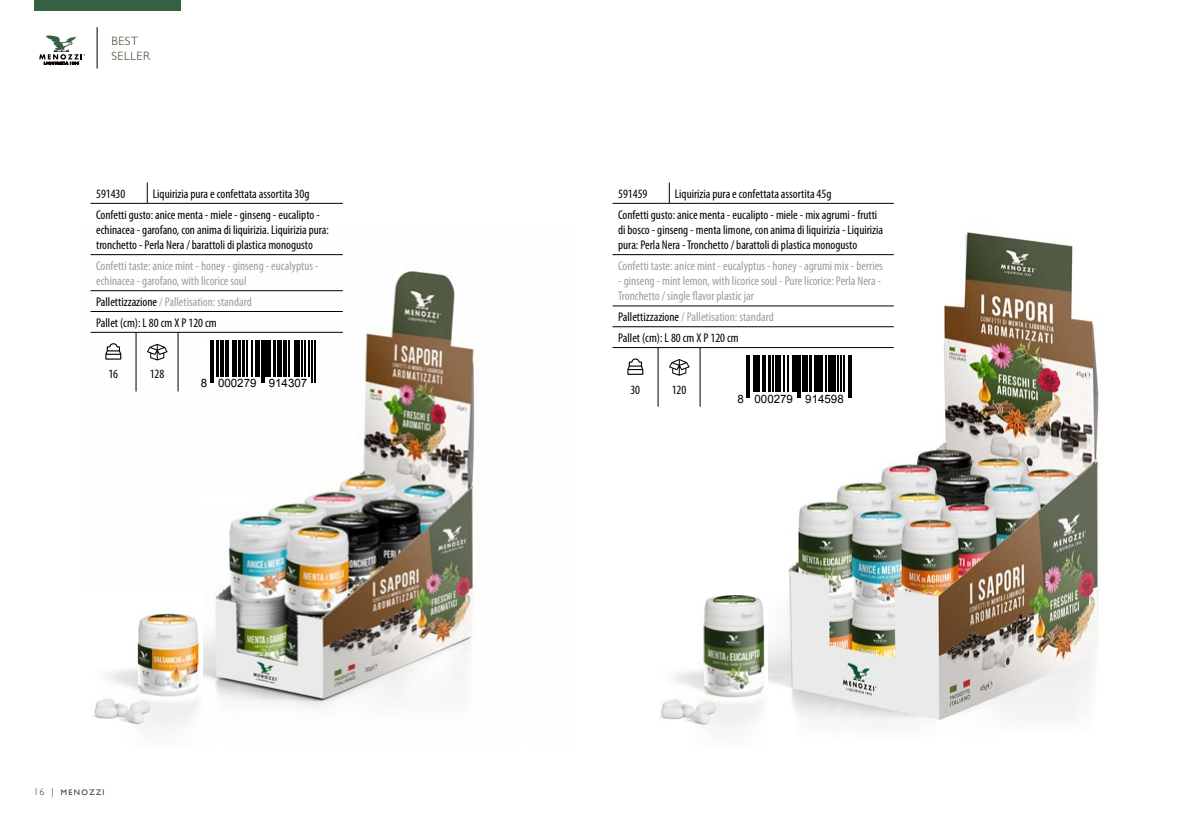
<style>
.page{position:relative;width:1191px;height:840px;background:#fff}
.page>*{position:absolute;margin:0;border:0;box-sizing:border-box;transform-origin:0 0}
.t1{font:condensed 12.6px/20.8px "Myriad Pro";color:#000}
.t2{font:condensed 12.6px/15.2px "Myriad Pro";color:#9d9d9c}
.t3{font:300 12px/14.4px "Gill Sans";letter-spacing:.05em;color:#283d21}
.t4{font:11.6px "Arial";color:#000}
.t5{font:8px "Gill Sans";letter-spacing:.175em;color:#283d21}
.s1{color:#9d9d9c}
.s2{font-weight:300;font-size:10px}
</style>
<div class="page">
<img style="left:655px;top:202px;width:444px;height:521px">
<img style="left:655px;top:595px;width:112px;height:135px">
<img style="left:90px;top:255px;width:385px;height:453px">
<img style="left:90px;top:592px;width:112px;height:136px">
<hr style="left:97px;top:27px;width:1px;height:42px;background:#000">
<svg style="left:39px;top:35px;width:46px;height:30px"></svg>
<div style="left:34px;top:0;width:146px;height:11px;background:#366140"></div>
<hr style="left:90px;top:203px;width:46px;height:1px;background:#000">
<svg style="left:136px;top:182px;width:12px;height:22px"></svg>
<hr style="left:147px;top:203px;width:31px;height:1px;background:#000">
<hr style="left:178px;top:203px;width:165px;height:1px;background:#000">
<hr style="left:90px;top:254px;width:46px;height:1px;background:#000">
<hr style="left:147px;top:254px;width:31px;height:1px;background:#000">
<hr style="left:178px;top:254px;width:165px;height:1px;background:#000">
<hr style="left:90px;top:290px;width:46px;height:1px;background:#000">
<hr style="left:147px;top:290px;width:31px;height:1px;background:#000">
<hr style="left:178px;top:290px;width:165px;height:1px;background:#000">
<hr style="left:90px;top:311px;width:46px;height:1px;background:#000">
<hr style="left:147px;top:311px;width:31px;height:1px;background:#000">
<hr style="left:178px;top:311px;width:165px;height:1px;background:#000">
<hr style="left:90px;top:332px;width:46px;height:1px;background:#000">
<hr style="left:136px;top:332px;width:1px;height:59px;background:#000">
<hr style="left:147px;top:332px;width:31px;height:1px;background:#000">
<hr style="left:178px;top:332px;width:165px;height:1px;background:#000">
<hr style="left:178px;top:332px;width:1px;height:59px;background:#000">
<svg style="left:105px;top:343px;width:16px;height:16px"></svg>
<svg style="left:147px;top:343px;width:20px;height:17px"></svg>
<svg style="left:198px;top:340px;width:125px;height:49px"></svg>
<hr style="left:210px;top:340px;width:1px;height:42px;background:#000">
<hr style="left:212px;top:340px;width:1px;height:42px;background:#000">
<hr style="left:217px;top:340px;width:2px;height:37px;background:#000">
<hr style="left:220px;top:340px;width:1px;height:37px;background:#000">
<hr style="left:222px;top:340px;width:1px;height:37px;background:#000">
<hr style="left:226px;top:340px;width:3px;height:37px;background:#000">
<hr style="left:232px;top:340px;width:2px;height:37px;background:#000">
<hr style="left:236px;top:340px;width:1px;height:37px;background:#000">
<hr style="left:239px;top:340px;width:2px;height:37px;background:#000">
<hr style="left:242px;top:340px;width:2px;height:37px;background:#000">
<hr style="left:247px;top:340px;width:1px;height:37px;background:#000">
<hr style="left:251px;top:340px;width:1px;height:37px;background:#000">
<hr style="left:255px;top:340px;width:1px;height:37px;background:#000">
<hr style="left:258px;top:340px;width:2px;height:37px;background:#000">
<hr style="left:261px;top:340px;width:1px;height:42px;background:#000">
<hr style="left:263px;top:340px;width:1px;height:42px;background:#000">
<hr style="left:265px;top:340px;width:4px;height:37px;background:#000">
<hr style="left:270px;top:340px;width:1px;height:37px;background:#000">
<hr style="left:273px;top:340px;width:2px;height:37px;background:#000">
<hr style="left:277px;top:340px;width:3px;height:37px;background:#000">
<hr style="left:281px;top:340px;width:1px;height:37px;background:#000">
<hr style="left:283px;top:340px;width:3px;height:37px;background:#000">
<hr style="left:288px;top:340px;width:2px;height:37px;background:#000">
<hr style="left:294px;top:340px;width:1px;height:37px;background:#000">
<hr style="left:296px;top:340px;width:4px;height:37px;background:#000">
<hr style="left:302px;top:340px;width:1px;height:37px;background:#000">
<hr style="left:304px;top:340px;width:1px;height:37px;background:#000">
<hr style="left:308px;top:340px;width:1px;height:37px;background:#000">
<hr style="left:312px;top:340px;width:1px;height:42px;background:#000">
<hr style="left:314px;top:340px;width:1px;height:42px;background:#000">
<hr style="left:612px;top:203px;width:46px;height:1px;background:#000">
<svg style="left:658px;top:182px;width:12px;height:22px"></svg>
<hr style="left:669px;top:203px;width:31px;height:1px;background:#000">
<hr style="left:700px;top:203px;width:193px;height:1px;background:#000">
<hr style="left:612px;top:254px;width:46px;height:1px;background:#000">
<hr style="left:669px;top:254px;width:31px;height:1px;background:#000">
<hr style="left:700px;top:254px;width:193px;height:1px;background:#000">
<hr style="left:612px;top:305px;width:46px;height:1px;background:#000">
<hr style="left:669px;top:305px;width:31px;height:1px;background:#000">
<hr style="left:700px;top:305px;width:193px;height:1px;background:#000">
<hr style="left:612px;top:326px;width:46px;height:1px;background:#000">
<hr style="left:669px;top:326px;width:31px;height:1px;background:#000">
<hr style="left:700px;top:326px;width:193px;height:1px;background:#000">
<hr style="left:612px;top:347px;width:46px;height:1px;background:#000">
<hr style="left:657px;top:347px;width:1px;height:59px;background:#000">
<hr style="left:669px;top:347px;width:31px;height:1px;background:#000">
<hr style="left:700px;top:347px;width:193px;height:1px;background:#000">
<hr style="left:699px;top:347px;width:1px;height:59px;background:#000">
<svg style="left:627px;top:358px;width:16px;height:16px"></svg>
<svg style="left:669px;top:359px;width:20px;height:16px"></svg>
<svg style="left:734px;top:355px;width:125px;height:50px"></svg>
<hr style="left:746px;top:355px;width:2px;height:43px;background:#000">
<hr style="left:749px;top:355px;width:1px;height:43px;background:#000">
<hr style="left:753px;top:355px;width:2px;height:37px;background:#000">
<hr style="left:756px;top:355px;width:1px;height:37px;background:#000">
<hr style="left:759px;top:355px;width:1px;height:37px;background:#000">
<hr style="left:762px;top:355px;width:3px;height:37px;background:#000">
<hr style="left:769px;top:355px;width:2px;height:37px;background:#000">
<hr style="left:772px;top:355px;width:1px;height:37px;background:#000">
<hr style="left:775px;top:355px;width:2px;height:37px;background:#000">
<hr style="left:778px;top:355px;width:3px;height:37px;background:#000">
<hr style="left:783px;top:355px;width:1px;height:37px;background:#000">
<hr style="left:787px;top:355px;width:1px;height:37px;background:#000">
<hr style="left:792px;top:355px;width:1px;height:37px;background:#000">
<hr style="left:794px;top:355px;width:2px;height:37px;background:#000">
<hr style="left:797px;top:355px;width:1px;height:43px;background:#000">
<hr style="left:799px;top:355px;width:2px;height:43px;background:#000">
<hr style="left:802px;top:355px;width:3px;height:37px;background:#000">
<hr style="left:806px;top:355px;width:1px;height:37px;background:#000">
<hr style="left:809px;top:355px;width:3px;height:37px;background:#000">
<hr style="left:814px;top:355px;width:2px;height:37px;background:#000">
<hr style="left:817px;top:355px;width:1px;height:37px;background:#000">
<hr style="left:819px;top:355px;width:4px;height:37px;background:#000">
<hr style="left:825px;top:355px;width:1px;height:37px;background:#000">
<hr style="left:828px;top:355px;width:3px;height:37px;background:#000">
<hr style="left:833px;top:355px;width:3px;height:37px;background:#000">
<hr style="left:837px;top:355px;width:1px;height:37px;background:#000">
<hr style="left:840px;top:355px;width:1px;height:37px;background:#000">
<hr style="left:844px;top:355px;width:1px;height:37px;background:#000">
<hr style="left:848px;top:355px;width:1px;height:43px;background:#000">
<hr style="left:850px;top:355px;width:1px;height:43px;background:#000">
<p class="t3" style="left:111px;top:33px;width:40px">BEST<br>SELLER</p>
<p class="t1" style="left:96px;top:183px;width:225px;text-indent:57px">Liquirizia pura e confettata assortita 30g<br>Confetti gusto: anice menta - miele - ginseng - eucalipto -</p>
<p class="t1" style="left:96px;top:222px;width:234px;line-height:15.2px">echinacea - garofano, con anima di liquirizia. Liquirizia pura: tronchetto - Perla Nera / barattoli di plastica monogusto</p>
<p class="t2" style="left:96px;top:258px;width:224px">Confetti taste: anice mint - honey - ginseng - eucalyptus - echinacea - garofano, with licorice soul</p>
<p class="t1" style="left:96px;top:291px;width:157px">Pallettizzazione <span class="s1">/ Palletisation: standard<br></span>Pallet (cm): L 80 cm X P 120 cm</p>
<p class="t1" style="left:96px;top:183px;width:31px">591430</p>
<p class="t1" style="left:108px;top:363px;width:11px">16</p>
<p class="t1" style="left:150px;top:363px;width:16px">128</p>
<p class="t4" style="left:201px;top:375px;width:108px">8 000279 914307</p>
<p class="t5" style="left:34px;top:786px;width:72px"><span class="s2">16 |</span> MENOZZI</p>
<p class="t1" style="left:618px;top:183px;width:261px;text-indent:57px">Liquirizia pura e confettata assortita 45g<br>Confetti gusto: anice menta - eucalipto - miele - mix agrumi - frutti</p>
<p class="t1" style="left:618px;top:222px;width:266px;line-height:15.2px">di bosco - ginseng - menta limone, con anima di liquirizia - Liquirizia pura: Perla Nera - Tronchetto / barattoli di plastica monogusto</p>
<p class="t2" style="left:618px;top:258px;width:266px">Confetti taste: anice mint - eucalyptus - honey - agrumi mix - berries</p>
<p class="t2" style="left:618px;top:273px;width:264px">- ginseng - mint lemon, with licorice soul - Pure licorice: Perla Nera -<br>Tronchetto / single flavor plastic jar</p>
<p class="t1" style="left:618px;top:306px;width:157px">Pallettizzazione <span class="s1">/ Palletisation: standard<br></span>Pallet (cm): L 80 cm X P 120 cm</p>
<p class="t1" style="left:618px;top:183px;width:31px">591459</p>
<p class="t1" style="left:630px;top:378px;width:11px">30</p>
<p class="t1" style="left:672px;top:378px;width:16px">120</p>
<p class="t4" style="left:737px;top:391px;width:108px">8 000279 914598</p>
</div>
